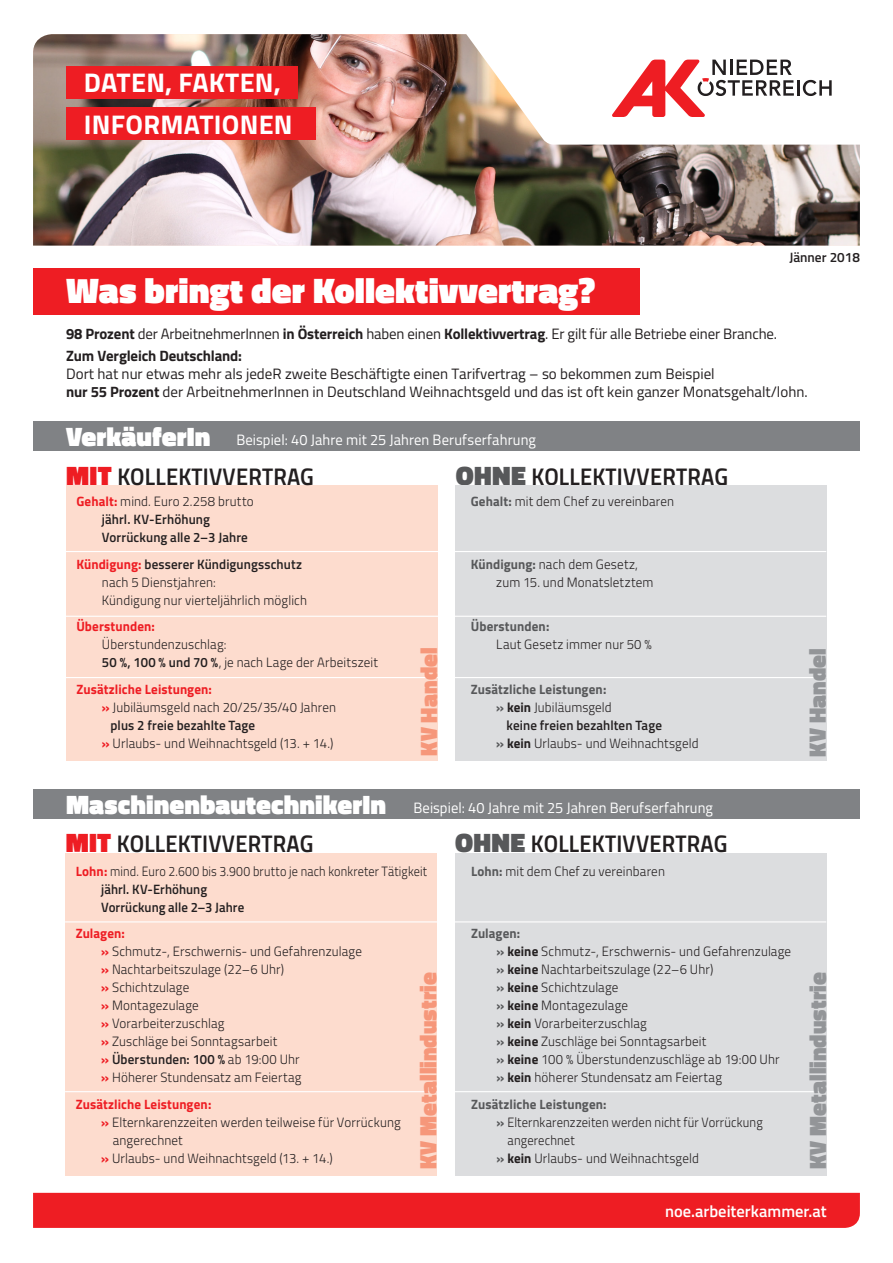
<style>
.page{position:relative;width:893px;height:1263px;background:#fff}
.page>*{position:absolute;margin:0;border:0;box-sizing:border-box;transform-origin:0 0}
.t1{font:900 36px "Titillium";letter-spacing:.005em;color:#fff}
.t2{font:900 27px "Titillium";letter-spacing:.005em;color:#fff}
.t3{font:700 27px "Titillium";letter-spacing:.01em;color:#fff}
.HL{font:24px "Titillium Semibold Upright";letter-spacing:.01em;color:#231f20}
.Aufzählung_-_Flies{font:900 24px "Titillium";letter-spacing:.005em;color:#939598}
.Aufzählung_-_Flies-2{font:900 24px "Titillium";letter-spacing:.005em;color:#f6977a}
.t4{font:600 16.5px "Titillium";color:#fff}
.t5{font:15px/18px "Titillium";color:#231f20}
.Aufzählung_-_Flies-3{font:15px "Titillium";letter-spacing:.005em;color:#fff}
.Aufzählung_-_Flies-4{font:300 13.5px/18px "Titillium";letter-spacing:.01em;color:#231f20}
.Aufzählung_-_Flies-5{font:600 13.5px/18px "Titillium";letter-spacing:.01em;color:#231f20}
.Aufzählung_-_Flies-6{font:300 13.5px/18px "Titillium";letter-spacing:.01em;color:#231f20;scale:.91 1}
.Aufzählung_-_Flies-7{font:300 13.5px "Titillium";letter-spacing:.01em;color:#231f20;scale:.93 1}
.Aufzählung_-_Flies-8{font:700 13.5px "Titillium";letter-spacing:.01em;color:#57585a}
.Aufzählung_-_Flies-9{font:700 13.5px "Titillium";letter-spacing:.01em;color:#ee1d23}
.s1{font-weight:700}
.s2{font-family:"Titillium";font-weight:900;font-size:27px;color:#ee1d23}
.s3{font-family:"Titillium";font-weight:900;font-size:27px;color:#57585a}
.s4{font-weight:700;color:#ee1d23}
.s5{font-weight:300}
.s6{font-weight:600}
.s7{font-weight:700;color:#57585a}
</style>
<div class="page">
<div style="left:455px;top:853px;width:371px;height:323px;background:#dcdddf"></div>
<div style="left:66px;top:853px;width:371px;height:323px;background:#fddcce"></div>
<div style="left:66px;top:486px;width:371px;height:275px;background:#fddcce"></div>
<hr style="left:65px;top:921px;width:761px;height:1px;background:#fff">
<hr style="left:65px;top:1091px;width:761px;height:1px;background:#fff">
<img style="left:33px;top:34px;width:827px;height:212px">
<div style="left:33px;top:1193px;width:827px;height:35px;background:#ee1d23"></div>
<svg style="left:463px;top:34px;width:397px;height:111px"></svg>
<hr style="left:797px;top:80px;width:3px;height:16px;background:#231f20">
<svg style="left:803px;top:80px;width:29px;height:16px"></svg>
<svg style="left:612px;top:59px;width:182px;height:58px"></svg>
<div style="left:66px;top:66px;width:232px;height:33px;background:#ee1d23"></div>
<div style="left:66px;top:108px;width:250px;height:32px;background:#ee1d23"></div>
<div style="left:33px;top:268px;width:607px;height:47px;background:#ee1d23"></div>
<div style="left:33px;top:421px;width:827px;height:30px;background:#808285"></div>
<div style="left:33px;top:789px;width:827px;height:30px;background:#808285"></div>
<div style="left:455px;top:486px;width:371px;height:275px;background:#dcdddf"></div>
<hr style="left:65px;top:551px;width:761px;height:1px;background:#fff">
<hr style="left:65px;top:616px;width:761px;height:1px;background:#fff">
<hr style="left:65px;top:677px;width:761px;height:1px;background:#fff">
<p class="t3" style="left:84px;top:62px;width:198px">DATEN, FAKTEN,</p>
<p class="t3" style="left:84px;top:104px;width:210px">INFORMATIONEN</p>
<p class="t1" style="left:66px;top:264px;width:531px">Was bringt der Kollektivvertrag?</p>
<p class="Aufzählung_-_Flies-5" style="left:789px;top:248px;width:72px">Jänner 2018</p>
<p class="t5" style="left:66px;top:324px;width:712px"><span class="s1">98 Prozent</span> der ArbeitnehmerInnen <span class="s1">in Österreich</span> haben einen <span class="s1">Kollektivvertrag</span>. Er gilt für alle Betriebe einer Branche.</p>
<p class="t5" style="left:66px;top:346px;width:743px"><span class="s1">Zum Vergleich Deutschland:<br></span>Dort hat nur etwas mehr als jedeR zweite Beschäftigte einen Tarifvertrag – so bekommen zum Beispiel<br><span class="s1">nur 55 Prozent</span> der ArbeitnehmerInnen in Deutschland Weihnachtsgeld und das ist oft kein ganzer Monatsgehalt/lohn.</p>
<p class="t2" style="left:66px;top:417px;width:146px">VerkäuferIn</p>
<p class="Aufzählung_-_Flies-3" style="left:236px;top:429px;width:301px">Beispiel: 40 Jahre mit 25 Jahren Berufserfahrung</p>
<p class="HL" style="left:66px;top:458px;width:249px"><span class="s2">MIT</span> KOLLEKTIVVERTRAG</p>
<p class="HL" style="left:456px;top:458px;width:274px"><span class="s3">OHNE</span> KOLLEKTIVVERTRAG</p>
<p class="Aufzählung_-_Flies-5" style="left:102px;top:492px;width:153px;text-indent:-26px"><span class="s4">Gehalt:</span> <span class="s5">mind. Euro 2.258 brutto </span>jährl. KV-Erhöhung<br>Vorrückung alle 2–3 Jahre</p>
<p class="Aufzählung_-_Flies-4" style="left:102px;top:554px;width:207px;text-indent:-26px"><span class="s4">Kündigung:</span> <span class="s6">besserer Kündigungsschutz </span>nach 5 Dienstjahren:<br>Kündigung nur vierteljährlich möglich</p>
<p class="Aufzählung_-_Flies-4" style="left:102px;top:617px;width:278px;text-indent:-26px"><span class="s4">Überstunden:<br></span>Überstundenzuschlag:<br><span class="s6">50 %, 100 % und 70 %</span>, je nach Lage der Arbeitszeit</p>
<p class="Aufzählung_-_Flies-9" style="left:76px;top:679px;width:137px">Zusätzliche Leistungen:</p>
<p class="Aufzählung_-_Flies-4" style="left:102px;top:697px;width:236px"><span class="s4">»</span> Jubiläumsgeld nach 20/25/35/40 Jahren</p>
<p class="Aufzählung_-_Flies-5" style="left:111px;top:715px;width:146px">plus 2 freie bezahlte Tage</p>
<p class="Aufzählung_-_Flies-4" style="left:102px;top:733px;width:233px"><span class="s4">»</span> Urlaubs- und Weihnachtsgeld (13. + 14.)</p>
<p class="Aufzählung_-_Flies-2" style="left:411px;top:756px;width:110px;rotate:-90deg">KV Handel</p>
<p class="Aufzählung_-_Flies-4" style="left:471px;top:492px;width:205px"><span class="s7">Gehalt:</span> mit dem Chef zu vereinbaren</p>
<p class="Aufzählung_-_Flies-4" style="left:496px;top:554px;width:159px;text-indent:-26px"><span class="s7">Kündigung:</span> nach dem Gesetz, zum 15. und Monatsletztem</p>
<p class="Aufzählung_-_Flies-4" style="left:496px;top:617px;width:157px;text-indent:-26px"><span class="s7">Überstunden:<br></span>Laut Gesetz immer nur 50 %</p>
<p class="Aufzählung_-_Flies-8" style="left:471px;top:679px;width:137px">Zusätzliche Leistungen:</p>
<p class="Aufzählung_-_Flies-4" style="left:496px;top:697px;width:117px"><span class="s7">»</span> <span class="s1">kein</span> Jubiläumsgeld</p>
<p class="Aufzählung_-_Flies-5" style="left:506px;top:715px;width:157px">keine freien bezahlten Tage</p>
<p class="Aufzählung_-_Flies-4" style="left:496px;top:733px;width:204px"><span class="s7">»</span> <span class="s1">kein</span> Urlaubs- und Weihnachtsgeld</p>
<p class="t2" style="left:66px;top:784px;width:321px">MaschinenbautechnikerIn</p>
<p class="Aufzählung_-_Flies-3" style="left:413px;top:797px;width:301px">Beispiel: 40 Jahre mit 25 Jahren Berufserfahrung</p>
<p class="HL" style="left:66px;top:825px;width:249px"><span class="s2">MIT</span> KOLLEKTIVVERTRAG</p>
<p class="HL" style="left:455px;top:825px;width:274px"><span class="s3">OHNE</span> KOLLEKTIVVERTRAG</p>
<p class="Aufzählung_-_Flies-6" style="left:101px;top:861px;width:360px;text-indent:-26px"><span class="s4">Lohn:</span> mind. Euro 2.600 bis 3.900 brutto je nach konkreter Tätigkeit <span class="s6">jährl. KV-Erhöhung<br>Vorrückung alle 2–3 Jahre</span></p>
<p class="Aufzählung_-_Flies-4" style="left:101px;top:924px;width:262px;text-indent:-26px"><span class="s4">Zulagen:<br>»</span> Schmutz-, Erschwernis- und Gefahrenzulage <span class="s4">»</span> Nachtarbeitszulage (22–6 Uhr)<br><span class="s4">»</span> Schichtzulage<br><span class="s4">»</span> Montagezulage<br><span class="s4">»</span> Vorarbeiterzuschlag<br><span class="s4">»</span> Zuschläge bei Sonntagsarbeit<br><span class="s4">»</span> <span class="s6">Überstunden: 100 %</span> ab 19:00 Uhr<br><span class="s4">»</span> Höherer Stundensatz am Feiertag</p>
<p class="Aufzählung_-_Flies-9" style="left:76px;top:1094px;width:137px">Zusätzliche Leistungen:</p>
<p class="Aufzählung_-_Flies-4" style="left:101px;top:1112px;width:301px"><span class="s4">»</span> Elternkarenzzeiten werden teilweise für Vorrückung</p>
<p class="Aufzählung_-_Flies-4" style="left:113px;top:1130px;width:72px">angerechnet</p>
<p class="Aufzählung_-_Flies-4" style="left:101px;top:1148px;width:233px"><span class="s4">»</span> Urlaubs- und Weihnachtsgeld (13. + 14.)</p>
<p class="Aufzählung_-_Flies-2" style="left:411px;top:1169px;width:199px;rotate:-90deg">KV Metallindustrie</p>
<p class="Aufzählung_-_Flies-4" style="left:471px;top:861px;width:195px"><span class="s7">Lohn:</span> mit dem Chef zu vereinbaren</p>
<p class="Aufzählung_-_Flies-4" style="left:497px;top:924px;width:296px;text-indent:-26px"><span class="s7">Zulagen:<br>»</span> <span class="s1">keine</span> Schmutz-, Erschwernis- und Gefahrenzulage <span class="s7">»</span> <span class="s1">keine</span> Nachtarbeitszulage (22–6 Uhr)<br><span class="s7">»</span> <span class="s1">keine</span> Schichtzulage<br><span class="s7">»</span> <span class="s1">keine</span> Montagezulage<br><span class="s7">»</span> <span class="s1">kein</span> Vorarbeiterzuschlag<br><span class="s7">»</span> <span class="s1">keine</span> Zuschläge bei Sonntagsarbeit<br><span class="s7">»</span> <span class="s1">keine</span> 100 % Überstundenzuschläge ab 19:00 Uhr<br><span class="s7">»</span> <span class="s1">kein</span> höherer Stundensatz am Feiertag</p>
<p class="Aufzählung_-_Flies-8" style="left:471px;top:1094px;width:137px">Zusätzliche Leistungen:</p>
<p class="Aufzählung_-_Flies-7" style="left:497px;top:1112px;width:288px"><span class="s7">»</span> Elternkarenzzeiten werden nicht für Vorrückung</p>
<p class="Aufzählung_-_Flies-7" style="left:508px;top:1130px;width:74px">angerechnet</p>
<p class="Aufzählung_-_Flies-4" style="left:497px;top:1148px;width:204px"><span class="s7">»</span> <span class="s1">kein</span> Urlaubs- und Weihnachtsgeld</p>
<p class="Aufzählung_-_Flies" style="left:800px;top:756px;width:110px;rotate:-90deg">KV Handel</p>
<p class="Aufzählung_-_Flies" style="left:800px;top:1169px;width:199px;rotate:-90deg">KV Metallindustrie</p>
<p class="t4" style="left:665px;top:1198px;width:163px">noe.arbeiterkammer.at</p>
</div>
